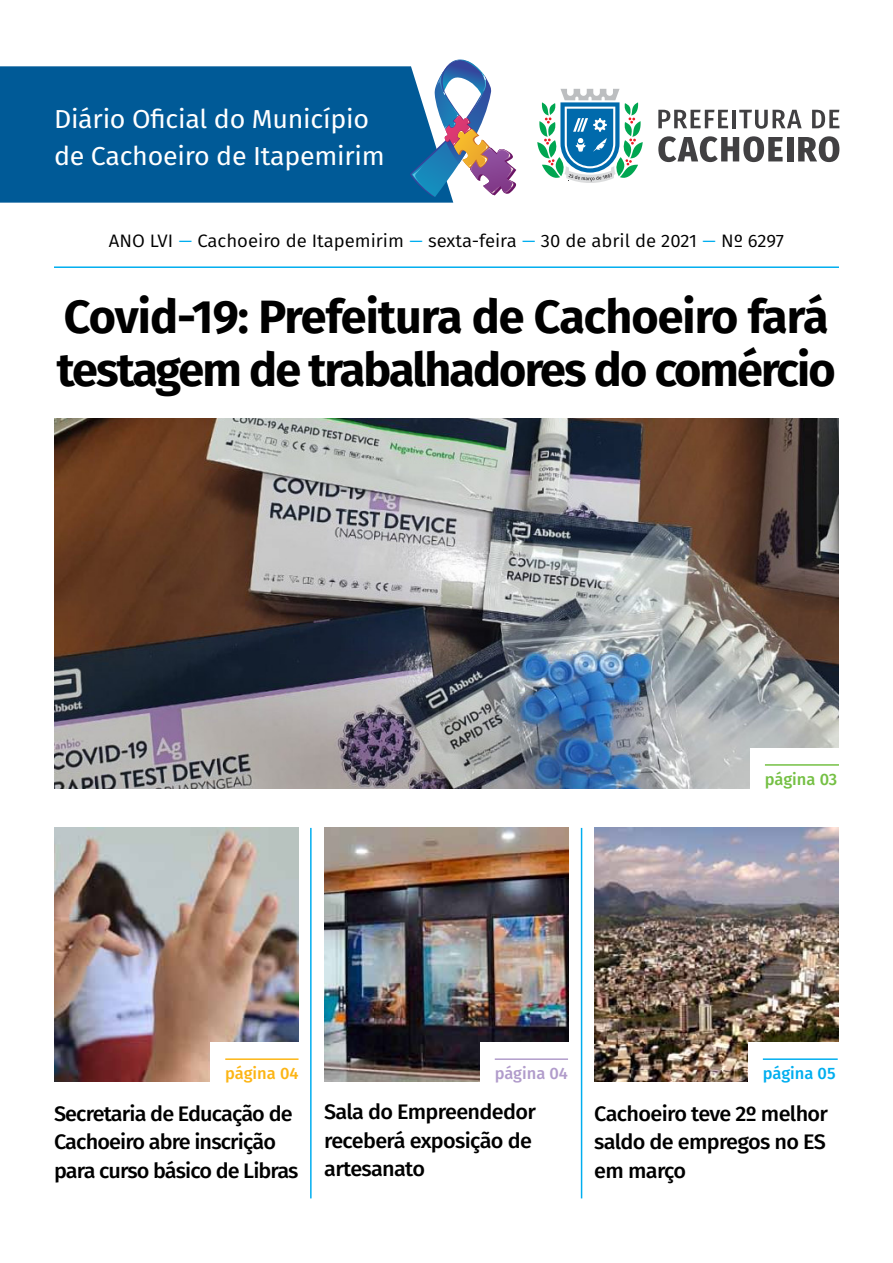
<style>
.page{position:relative;width:893px;height:1263px;background:#fff}
.page>*{position:absolute;margin:0;border:0;box-sizing:border-box;transform-origin:0 0}
.t1{font:700 46.65px/53.4px "Fira Sans";letter-spacing:-.04em;color:#000}
.t2{font:25.95px/37.5px "Fira Sans";letter-spacing:-.01em;color:#fff}
.t3{font:500 21px/28.5px "Fira Sans";letter-spacing:-.04em;color:#000}
.t4{font:18px "Fira Sans";color:#000}
.t5{font:500 16.5px "Fira Sans";color:#fcb515}
.t6{font:500 16.5px "Fira Sans";color:#b19ccb}
.t7{font:500 16.5px "Fira Sans";color:#00aeef}
.t8{font:500 16.5px "Fira Sans";letter-spacing:-.005em;color:#75c044}
.s1{color:#00aeef}
</style>
<div class="page">
<img style="left:54px;top:828px;width:245px;height:253px">
<div style="left:210px;top:1042px;width:101px;height:41px;background:#fff"></div>
<hr style="left:225px;top:1058px;width:74px;height:2px;background:#fcb515">
<img style="left:594px;top:828px;width:245px;height:253px">
<div style="left:748px;top:1042px;width:102px;height:41px;background:#fff"></div>
<hr style="left:763px;top:1058px;width:75px;height:2px;background:#00aeef">
<img style="left:324px;top:828px;width:245px;height:253px">
<div style="left:480px;top:1042px;width:101px;height:41px;background:#fff"></div>
<hr style="left:495px;top:1058px;width:73px;height:2px;background:#b19ccb">
<img style="left:54px;top:418px;width:785px;height:371px">
<hr style="left:54px;top:266px;width:785px;height:2px;background:#00aeef">
<hr style="left:581px;top:828px;width:1px;height:370px;background:#00aeef">
<div style="left:750px;top:748px;width:102px;height:41px;background:#fff"></div>
<hr style="left:765px;top:764px;width:74px;height:2px;background:#75c044">
<hr style="left:310px;top:828px;width:2px;height:370px;background:#00aeef">
<svg style="left:537px;top:89px;width:106px;height:94px"></svg>
<svg style="left:658px;top:110px;width:70px;height:18px"></svg>
<hr style="left:732px;top:110px;width:4px;height:18px;background:#414042">
<svg style="left:739px;top:110px;width:63px;height:19px"></svg>
<svg style="left:812px;top:110px;width:27px;height:18px"></svg>
<svg style="left:658px;top:136px;width:125px;height:26px"></svg>
<div style="left:787px;top:137px;width:6px;height:24px;background:#414042"></div>
<svg style="left:798px;top:136px;width:41px;height:26px"></svg>
<div style="left:0;top:66px;width:453px;height:137px;background:#005a97"></div>
<svg style="left:410px;top:60px;width:106px;height:137px"></svg>
<p class="t2" style="left:54px;top:99px;width:332px">Diário Oficial do Município de Cachoeiro de Itapemirim</p>
<p class="t4" style="left:109px;top:227px;width:677px">ANO LVI <span class="s1">–</span> Cachoeiro de Itapemirim <span class="s1">–</span> sexta-feira <span class="s1">–</span> 30 de abril de 2021 <span class="s1">–</span> Nº 6297</p>
<h1 class="t1" style="left:57px;top:286px;width:780px">Covid-19: Prefeitura de Cachoeiro fará testagem de trabalhadores do comércio</h1>
<p class="t8" style="left:765px;top:766px;width:74px">página 03</p>
<p class="t5" style="left:225px;top:1060px;width:75px">página 04</p>
<p class="t6" style="left:495px;top:1060px;width:75px">página 04</p>
<p class="t7" style="left:763px;top:1060px;width:74px">página 05</p>
<p class="t3" style="left:54px;top:1098px;width:246px">Secretaria de Educação de<br>Cachoeiro abre inscrição para curso básico de Libras</p>
<p class="t3" style="left:324px;top:1097px;width:213px">Sala do Empreendedor receberá exposição de artesanato</p>
<p class="t3" style="left:594px;top:1098px;width:235px;text-align:justify">Cachoeiro teve 2º melhor saldo de empregos no ES em março</p>
</div>
